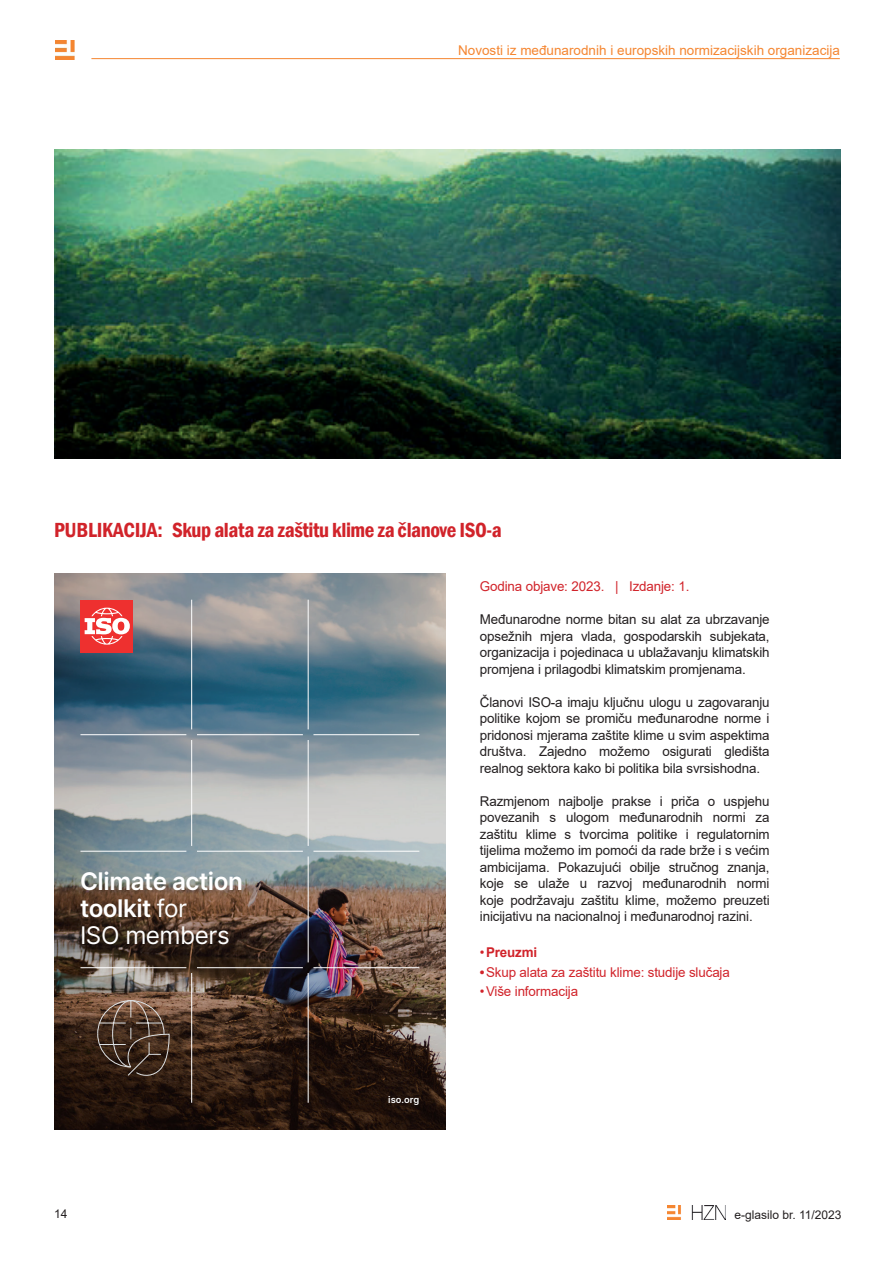
<style>
.page{position:relative;width:893px;height:1263px;background:#fff}
.page>*{position:absolute;margin:0;border:0;box-sizing:border-box;transform-origin:0 0}
.t1{font:600 24.3px/27px "Inter";letter-spacing:-.02em;color:#fff}
.t2{font:600 condensed 21px "Franklin Gothic";letter-spacing:-.02em;color:#d1232a}
.t3{font:13.5px/16.5px "Arial";letter-spacing:-.01em;color:#231f20;text-align:justify}
.t4{font:13.5px "Arial";letter-spacing:-.01em;color:#d1232a}
.t5{font:13.5px "Arial";color:#f58631}
.t6{font:700 13.5px "Arial";letter-spacing:-.01em;color:#d1232a}
.t7{font:12px "Arial";color:#231f20}
.t8{font:600 9.3px "Inter";color:#fff}
.s1{font-weight:400}
.s2{font-weight:700}
</style>
<div class="page">
<img style="left:55px;top:40px;width:19px;height:19px">
<img style="left:668px;top:1206px;width:57px;height:13px">
<hr style="left:91px;top:58px;width:749px;height:1px;background:#f58630">
<img style="left:54px;top:573px;width:392px;height:556px">
<div style="left:80px;top:600px;width:53px;height:53px;background:#ee302f"></div>
<svg style="left:85px;top:608px;width:45px;height:37px"></svg>
<svg style="left:97px;top:1000px;width:74px;height:77px"></svg>
<hr style="left:80px;top:851px;width:106px;height:1px;background:#fff">
<hr style="left:197px;top:851px;width:106px;height:1px;background:#fff">
<hr style="left:313px;top:851px;width:106px;height:1px;background:#fff">
<hr style="left:80px;top:734px;width:106px;height:1px;background:#fff">
<hr style="left:80px;top:967px;width:106px;height:1px;background:#fff">
<hr style="left:308px;top:973px;width:1px;height:130px;background:#fff">
<hr style="left:191px;top:973px;width:1px;height:130px;background:#fff">
<hr style="left:197px;top:734px;width:106px;height:1px;background:#fff">
<hr style="left:197px;top:967px;width:106px;height:1px;background:#fff">
<hr style="left:308px;top:856px;width:1px;height:106px;background:#fff">
<hr style="left:313px;top:734px;width:106px;height:1px;background:#fff">
<hr style="left:313px;top:967px;width:106px;height:1px;background:#fff">
<hr style="left:308px;top:740px;width:1px;height:106px;background:#fff">
<hr style="left:191px;top:740px;width:1px;height:106px;background:#fff">
<hr style="left:308px;top:600px;width:1px;height:129px;background:#fff">
<hr style="left:191px;top:600px;width:1px;height:129px;background:#fff">
<img style="left:54px;top:150px;width:787px;height:309px">
<p class="t5" style="left:458px;top:40px;width:383px">Novosti iz međunarodnih i europskih normizacijskih organizacija</p>
<h2 class="t2" style="left:54px;top:516px;width:449px">PUBLIKACIJA: Skup alata za zaštitu klime za članove ISO-a</h2>
<h1 class="t1" style="left:80px;top:867px;width:164px">Climate action toolkit <span class="s1">for<br>ISO members</span></h1>
<p class="t7" style="left:54px;top:1206px;width:15px">14</p>
<p class="t8" style="left:388px;top:1092px;width:32px">iso.org</p>
<p class="t4" style="left:480px;top:577px;width:211px">Godina objave: 2023. | Izdanje: 1.</p>
<p class="t3" style="left:480px;top:611px;width:291px">Međunarodne norme bitan su alat za ubrzavanje opsežnih mjera vlada, gospodarskih subjekata, organizacija i pojedinaca u ublažavanju klimatskih promjena i prilagodbi klimatskim promjenama.</p>
<p class="t3" style="left:480px;top:694px;width:291px">Članovi ISO-a imaju ključnu ulogu u zagovaranju politike kojom se promiču međunarodne norme i pridonosi mjerama zaštite klime u svim aspektima društva. Zajedno možemo osigurati gledišta realnog sektora kako bi politika bila svrsishodna.</p>
<p class="t3" style="left:480px;top:793px;width:291px">Razmjenom najbolje prakse i priča o uspjehu povezanih s ulogom međunarodnih normi za zaštitu klime s tvorcima politike i regulatornim tijelima možemo im pomoći da rade brže i s većim ambicijama. Pokazujući obilje stručnog znanja, koje se ulaže u razvoj međunarodnih normi koje podržavaju zaštitu klime, možemo preuzeti inicijativu na nacionalnoj i međunarodnoj razini.</p>
<p class="t6" style="left:480px;top:943px;width:59px"><span class="s1">•</span>Preuzmi</p>
<p class="t4" style="left:480px;top:963px;width:252px"><span class="s2">•</span>Skup alata za zaštitu klime: studije slučaja</p>
<p class="t4" style="left:480px;top:982px;width:100px">•Više informacija</p>
<p class="t7" style="left:734px;top:1206px;width:109px">e-glasilo br. 11/2023</p>
</div>
